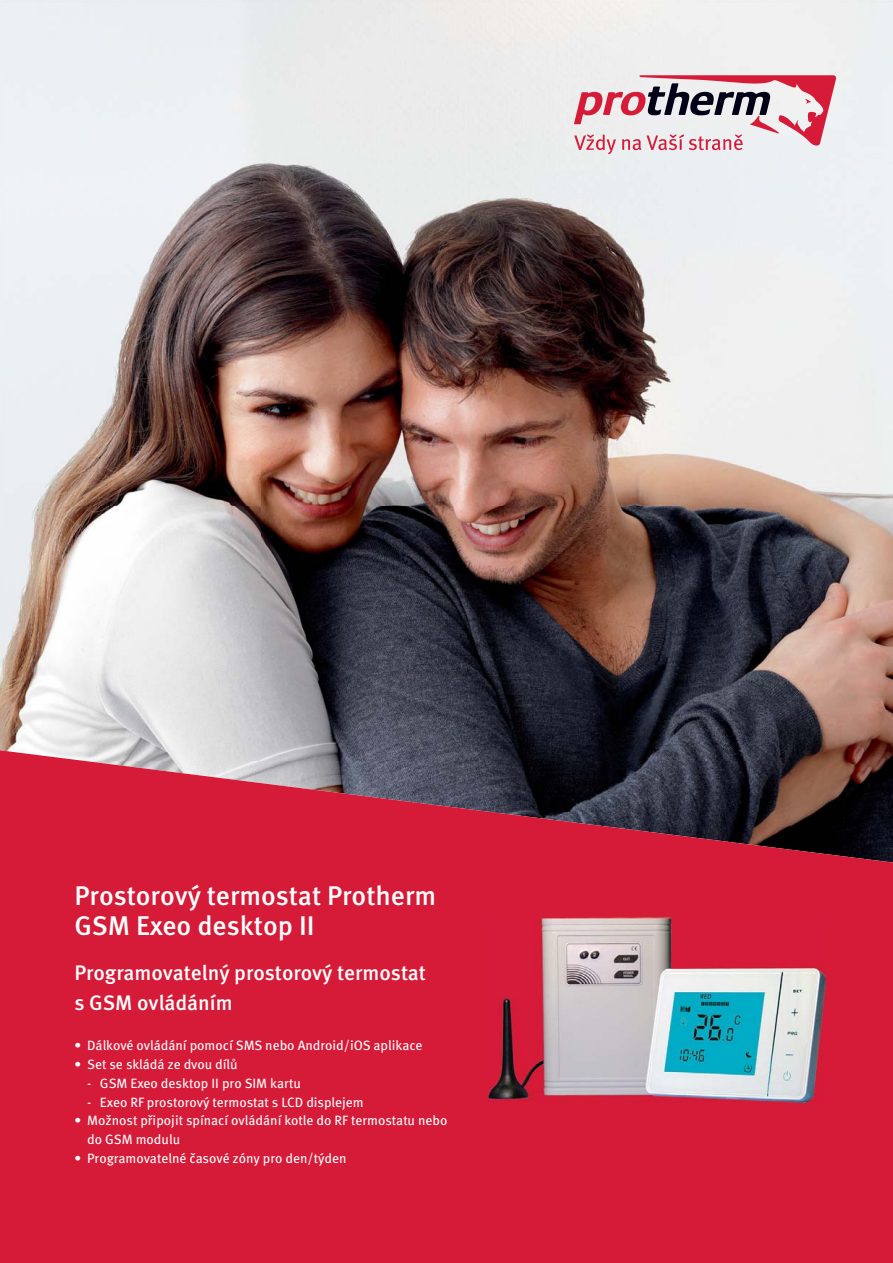
<style>
.page{position:relative;width:893px;height:1263px;background:#fff}
.page>*{position:absolute;margin:0;border:0;box-sizing:border-box;transform-origin:0 0}
.t1{font:500 27px/30px "Meta Pro";color:#fff}
.t2{font:500 21px/30px "Meta Pro";color:#fff}
.t3{font:13.5px/18.8px "Meta Pro";color:#fff}
.s1{font-family:"Helvetica Neue LT Pro"}
</style>
<div class="page">
<img style="left:0;top:0;width:789px;height:748px">
<img style="left:789px;top:0;width:104px;height:748px">
<svg style="left:0;top:748px;width:893px;height:515px;background:#c4213b"></svg>
<svg style="left:574px;top:75px;width:262px;height:79px"></svg>
<img style="left:488px;top:917px;width:337px;height:185px">
<h1 class="t1" style="left:74px;top:883px;width:363px">Prostorový termostat Protherm<br>GSM Exeo desktop II</h1>
<h2 class="t2" style="left:74px;top:960px;width:353px">Programovatelný prostorový termostat s GSM ovládáním</h2>
<p class="t3" style="left:74px;top:1038px;width:350px"><span class="s1">•</span> Dálkové ovládání pomocí SMS nebo Android/iOS aplikace</p>
<p class="t3" style="left:74px;top:1056px;width:165px"><span class="s1">•</span> Set se skládá ze dvou dílů</p>
<p class="t3" style="left:87px;top:1075px;width:215px">- GSM Exeo desktop II pro SIM kartu</p>
<p class="t3" style="left:87px;top:1094px;width:278px">- Exeo RF prostorový termostat s LCD displejem</p>
<p class="t3" style="left:87px;top:1113px;width:362px;text-indent:-13px"><span class="s1">•</span> Možnost připojit spínací ovládání kotle do RF termostatu nebo do GSM modulu</p>
<p class="t3" style="left:74px;top:1150px;width:274px"><span class="s1">•</span> Programovatelné časové zóny pro den/týden</p>
</div>
